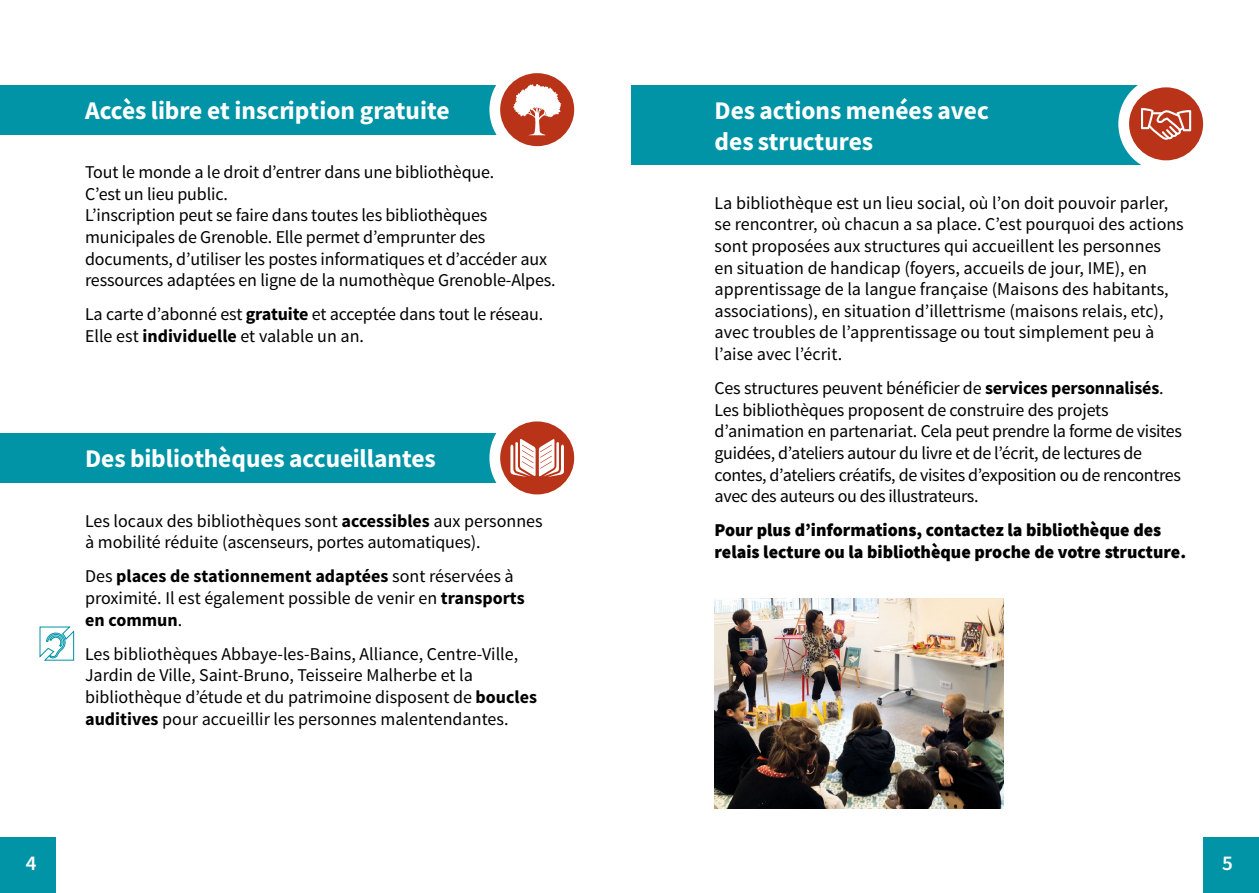
<style>
.page{position:relative;width:1259px;height:893px;background:#fff}
.page>*{position:absolute;margin:0;border:0;box-sizing:border-box;transform-origin:0 0}
.t1{font:25.5px/30.6px "Source Sans Variable";color:#fff}
.t2{font:600 21px "Source Sans Pro";color:#fff}
.t3{font:18px/21.6px "Source Sans Pro";letter-spacing:-.01em;color:#000}
.t4{font:900 18px/21.6px "Source Sans Pro";color:#000}
.s1{font-weight:700}
</style>
<div class="page">
<div style="left:0;top:838px;width:55px;height:55px;background:#0094a6"></div>
<div style="left:1203px;top:838px;width:56px;height:55px;background:#0094a6"></div>
<div style="left:0;top:85px;width:564px;height:49px;background:#0094a6"></div>
<div style="left:0;top:433px;width:566px;height:50px;background:#0094a6"></div>
<div style="left:489px;top:410px;width:96px;height:96px;background:#fff;border-radius:50%"></div>
<div style="left:500px;top:421px;width:74px;height:73px;background:#b83318;border-radius:50%"></div>
<svg style="left:510px;top:439px;width:54px;height:38px"></svg>
<div style="left:489px;top:62px;width:96px;height:96px;background:#fff;border-radius:50%"></div>
<div style="left:500px;top:73px;width:74px;height:73px;background:#b83318;border-radius:50%"></div>
<svg style="left:513px;top:84px;width:48px;height:51px"></svg>
<div style="left:630px;top:85px;width:549px;height:80px;background:#0094a6"></div>
<div style="left:1118px;top:76px;width:95px;height:96px;background:#fff;border-radius:50%"></div>
<div style="left:1129px;top:87px;width:74px;height:73px;background:#b83318;border-radius:50%"></div>
<svg style="left:1141px;top:108px;width:50px;height:32px"></svg>
<img style="left:714px;top:599px;width:289px;height:209px">
<svg style="left:39px;top:626px;width:36px;height:35px"></svg>
<h1 class="t1" style="left:85px;top:96px;width:366px">Accès libre et inscription gratuite</h1>
<p class="t3" style="left:85px;top:162px;width:472px">Tout le monde a le droit d’entrer dans une bibliothèque.<br>C’est un lieu public.<br>L’inscription peut se faire dans toutes les bibliothèques municipales de Grenoble. Elle permet d’emprunter des documents, d’utiliser les postes informatiques et d’accéder aux ressources adaptées en ligne de la numothèque Grenoble-Alpes.</p>
<p class="t3" style="left:85px;top:304px;width:460px">La carte d’abonné est <span class="s1">gratuite</span> et acceptée dans tout le réseau.<br>Elle est <span class="s1">individuelle</span> et valable un an.</p>
<h1 class="t1" style="left:85px;top:443px;width:352px">Des bibliothèques accueillantes</h1>
<p class="t3" style="left:85px;top:510px;width:459px">Les locaux des bibliothèques sont <span class="s1">accessibles</span> aux personnes à mobilité réduite (ascenseurs, portes automatiques).</p>
<p class="t3" style="left:85px;top:566px;width:441px">Des <span class="s1">places de stationnement adaptées</span> sont réservées à proximité. Il est également possible de venir en <span class="s1">transports en commun</span>.</p>
<p class="t3" style="left:85px;top:643px;width:453px">Les bibliothèques Abbaye-les-Bains, Alliance, Centre-Ville, Jardin de Ville, Saint-Bruno, Teisseire Malherbe et la bibliothèque d’étude et du patrimoine disposent de <span class="s1">boucles auditives</span> pour accueillir les personnes malentendantes.</p>
<h1 class="t1" style="left:714px;top:96px;width:276px">Des actions menées avec des structures</h1>
<p class="t3" style="left:714px;top:192px;width:471px">La bibliothèque est un lieu social, où l’on doit pouvoir parler, se rencontrer, où chacun a sa place. C’est pourquoi des actions sont proposées aux structures qui accueillent les personnes en situation de handicap (foyers, accueils de jour, IME), en apprentissage de la langue française (Maisons des habitants, associations), en situation d’illettrisme (maisons relais, etc), avec troubles de l’apprentissage ou tout simplement peu à l’aise avec l’écrit.</p>
<p class="t3" style="left:714px;top:378px;width:469px">Ces structures peuvent bénéficier de <span class="s1">services personnalisés</span>.<br>Les bibliothèques proposent de construire des projets d’animation en partenariat. Cela peut prendre la forme de visites guidées, d’ateliers autour du livre et de l’écrit, de lectures de contes, d’ateliers créatifs, de visites d’exposition ou de rencontres avec des auteurs ou des illustrateurs.</p>
<p class="t4" style="left:714px;top:519px;width:473px">Pour plus d’informations, contactez la bibliothèque des relais lecture ou la bibliothèque proche de votre structure.</p>
<p class="t2" style="left:26px;top:850px;width:12px">4</p>
<p class="t2" style="left:1222px;top:850px;width:12px">5</p>
</div>
